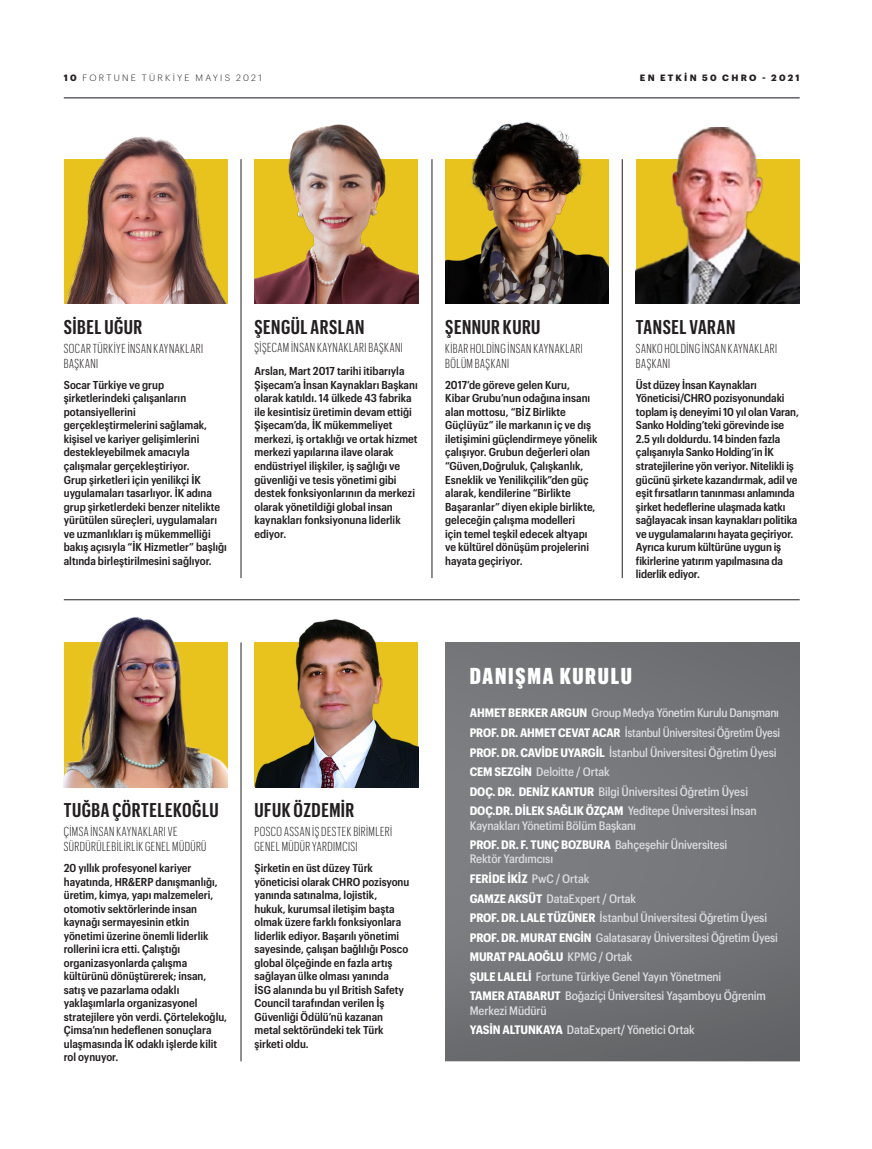
<style>
.page{position:relative;width:872px;height:1149px;background:#fff}
.page>*{position:absolute;margin:0;border:0;box-sizing:border-box;transform-origin:0 0}
.ANA_METIN{font:900 22.5px "Graphik X Condensed";letter-spacing:.08em;color:#fff}
.WMAC_Company_Name{font:600 19.5px "Graphik X Condensed";letter-spacing:.025em;color:#231f20}
.WMAC_Company_Name-2{font:300 12.75px/15px "Graphik X Condensed";letter-spacing:.04em;color:#231f20}
.ANA_METIN-2{font:500 12px/14.2px "Graphik Compact";letter-spacing:-.01em;color:#dcdddf}
.ANA_METIN-3{font:500 12px "Graphik Compact";letter-spacing:-.01em;color:#dcdddf;scale:.95 1}
.ANA_METIN-4{font:700 12px "Graphik Compact";letter-spacing:-.01em;color:#fff}
.FP_FOB_sb1_Text{font:600 11.25px/13.5px "Graphik Compact";color:#231f20}
.Folio{font:300 9px "Graphik";letter-spacing:.245em;color:#231f20}
.FP_Folio_Category_pl{font:700 9px "Graphik";letter-spacing:.245em;color:#231f20}
.s1{font-weight:700}
.s2{font-weight:700;color:#fff}
.s3{font-weight:500;color:#dcdddf}
</style>
<div class="page">
<hr style="left:241px;top:159px;width:1px;height:419px;background:#231f20">
<hr style="left:241px;top:642px;width:1px;height:418px;background:#231f20">
<img style="left:445px;top:121px;width:164px;height:183px">
<img style="left:636px;top:127px;width:163px;height:177px">
<img style="left:254px;top:124px;width:164px;height:180px">
<img style="left:254px;top:600px;width:164px;height:187px">
<img style="left:64px;top:136px;width:163px;height:168px">
<img style="left:64px;top:617px;width:163px;height:170px">
<hr style="left:622px;top:159px;width:1px;height:419px;background:#231f20">
<hr style="left:432px;top:159px;width:1px;height:419px;background:#231f20">
<hr style="left:64px;top:98px;width:735px;height:1px;background:#111319">
<hr style="left:64px;top:599px;width:735px;height:1px;background:#231f20">
<img style="left:445px;top:642px;width:354px;height:418px">
<p class="Folio" style="left:64px;top:72px;width:199px"><span class="s1">10</span> FORTUNE TÜRKİYE MAYIS 2021</p>
<p class="FP_Folio_Category_pl" style="left:640px;top:70px;width:161px">EN ETKİN 50 CHRO - 2021</p>
<p class="WMAC_Company_Name" style="left:64px;top:313px;width:80px">SIBEL UĞUR</p>
<p class="WMAC_Company_Name-2" style="left:64px;top:340px;width:141px">SOCAR TÜRKIYE İNSAN KAYNAKLARI<br>BAŞKANI</p>
<p class="FP_FOB_sb1_Text" style="left:64px;top:377px;width:165px">Socar Türkiye ve grup şirketlerindeki çalışanların potansiyellerini gerçekleştirmelerini sağlamak, kişisel ve kariyer gelişimlerini destekleyebilmek amacıyla çalışmalar gerçekleştiriyor.<br>Grup şirketleri için yenilikçi İK uygulamaları tasarlıyor. İK adına grup şirketlerdeki benzer nitelikte yürütülen süreçleri, uygulamaları ve uzmanlıkları iş mükemmelliği bakış açısıyla “İK Hizmetler” başlığı altında birleştirilmesini sağlıyor.</p>
<p class="WMAC_Company_Name" style="left:254px;top:313px;width:111px">ŞENGÜL ARSLAN</p>
<p class="WMAC_Company_Name-2" style="left:254px;top:339px;width:150px">ŞIŞECAM İNSAN KAYNAKLARI BAŞKANI</p>
<p class="FP_FOB_sb1_Text" style="left:254px;top:363px;width:165px">Arslan, Mart 2017 tarihi itibarıyla Şişecam’a İnsan Kaynakları Başkanı olarak katıldı. 14 ülkede 43 fabrika ile kesintisiz üretimin devam ettiği Şişecam’da, İK mükemmeliyet merkezi, iş ortaklığı ve ortak hizmet merkezi yapılarına ilave olarak endüstriyel ilişkiler, iş sağlığı ve güvenliği ve tesis yönetimi gibi destek fonksiyonlarının da merkezi olarak yönetildiği global insan kaynakları fonksiyonuna liderlik ediyor.</p>
<p class="WMAC_Company_Name" style="left:445px;top:313px;width:97px">ŞENNUR KURU</p>
<p class="WMAC_Company_Name-2" style="left:445px;top:340px;width:139px">KIBAR HOLDING İNSAN KAYNAKLARI<br>BÖLÜM BAŞKANI</p>
<p class="WMAC_Company_Name" style="left:636px;top:313px;width:101px">TANSEL VARAN</p>
<p class="WMAC_Company_Name-2" style="left:636px;top:340px;width:143px">SANKO HOLDING İNSAN KAYNAKLARI<br>BAŞKANI</p>
<p class="FP_FOB_sb1_Text" style="left:445px;top:377px;width:154px">2017’de göreve gelen Kuru,<br>Kibar Grubu’nun odağına insanı alan mottosu, “BİZ Birlikte<br>Güçlüyüz” ile markanın iç ve dış iletişimini güçlendirmeye yönelik çalışıyor. Grubun değerleri olan “Güven,Doğruluk, Çalışkanlık,<br>Esneklik ve Yenilikçilik”den güç alarak, kendilerine “Birlikte<br>Başaranlar” diyen ekiple birlikte, geleceğin çalışma modelleri<br>için temel teşkil edecek altyapı ve kültürel dönüşüm projelerini hayata geçiriyor.</p>
<p class="FP_FOB_sb1_Text" style="left:636px;top:377px;width:164px">Üst düzey İnsan Kaynakları Yöneticisi/CHRO pozisyonundaki toplam iş deneyimi 10 yıl olan Varan, Sanko Holding’teki görevinde ise 2.5 yılı doldurdu. 14 binden fazla çalışanıyla Sanko Holding’in İK stratejilerine yön veriyor. Nitelikli iş gücünü şirkete kazandırmak, adil ve eşit fırsatların tanınması anlamında şirket hedeflerine ulaşmada katkı sağlayacak insan kaynakları politika ve uygulamalarını hayata geçiriyor.<br>Ayrıca kurum kültürüne uygun iş fikirlerine yatırım yapılmasına da liderlik ediyor.</p>
<p class="WMAC_Company_Name" style="left:64px;top:796px;width:156px">TUĞBA ÇÖRTELEKOĞLU</p>
<p class="WMAC_Company_Name-2" style="left:64px;top:823px;width:144px">ÇIMSA İNSAN KAYNAKLARI VE<br>SÜRDÜRÜLEBILIRLIK GENEL MÜDÜRÜ</p>
<p class="FP_FOB_sb1_Text" style="left:64px;top:860px;width:165px">20 yıllık profesyonel kariyer hayatında, HR&amp;ERP danışmanlığı, üretim, kimya, yapı malzemeleri, otomotiv sektörlerinde insan kaynağı sermayesinin etkin yönetimi üzerine önemli liderlik rollerini icra etti. Çalıştığı organizasyonlarda çalışma kültürünü dönüştürerek; insan, satış ve pazarlama odaklı yaklaşımlarla organizasyonel stratejilere yön verdi. Çörtelekoğlu,<br>Çimsa’nın hedeflenen sonuçlara ulaşmasında İK odaklı işlerde kilit rol oynuyor.</p>
<p class="WMAC_Company_Name" style="left:254px;top:796px;width:101px">UFUK ÖZDEMIR</p>
<p class="WMAC_Company_Name-2" style="left:254px;top:823px;width:138px">POSCO ASSAN İŞ DESTEK BIRIMLERI<br>GENEL MÜDÜR YARDIMCISI</p>
<p class="FP_FOB_sb1_Text" style="left:254px;top:860px;width:156px">Şirketin en üst düzey Türk yöneticisi olarak CHRO pozisyonu yanında satınalma, lojistik, hukuk, kurumsal iletişim başta olmak üzere farklı fonksiyonlara liderlik ediyor. Başarılı yönetimi sayesinde, çalışan bağlılığı Posco global ölçeğinde en fazla artış sağlayan ülke olması yanında<br>İSG alanında bu yıl British Safety<br>Council tarafından verilen İş<br>Güvenliği Ödülü’nü kazanan metal sektöründeki tek Türk şirketi oldu.</p>
<p class="ANA_METIN" style="left:470px;top:660px;width:164px">DANIŞMA KURULU</p>
<p class="ANA_METIN-2" style="left:470px;top:704px;width:311px"><span class="s2">AHMET BERKER ARGUN</span> Group Medya Yönetim Kurulu Danışmanı</p>
<p class="ANA_METIN-3" style="left:470px;top:723px;width:328px"><span class="s2">PROF. DR. AHMET CEVAT ACAR</span> İstanbul Üniversitesi Öğretim Üyesi</p>
<p class="ANA_METIN-2" style="left:470px;top:744px;width:308px"><span class="s2">PROF. DR. CAVİDE UYARGİL</span> İstanbul Üniversitesi Öğretim Üyesi</p>
<p class="ANA_METIN-2" style="left:470px;top:763px;width:142px"><span class="s2">CEM SEZGİN</span> Deloitte / Ortak</p>
<p class="ANA_METIN-2" style="left:470px;top:783px;width:280px"><span class="s2">DOÇ. DR. DENİZ KANTUR</span> Bilgi Üniversitesi Öğretim Üyesi</p>
<p class="ANA_METIN-2" style="left:470px;top:802px;width:288px"><span class="s2">DOÇ.DR. DİLEK SAĞLIK ÖZÇAM</span> Yeditepe Üniversitesi İnsan<br>Kaynakları Yönetimi Bölüm Başkanı</p>
<p class="ANA_METIN-2" style="left:470px;top:836px;width:259px"><span class="s2">PROF. DR. F. TUNÇ BOZBURA</span> Bahçeşehir Üniversitesi<br>Rektör Yardımcısı</p>
<p class="ANA_METIN-4" style="left:470px;top:869px;width:121px">FERİDE İKİZ <span class="s3">PwC / Ortak</span></p>
<p class="ANA_METIN-2" style="left:470px;top:889px;width:168px"><span class="s2">GAMZE AKSÜT</span> DataExpert / Ortak</p>
<p class="ANA_METIN-2" style="left:470px;top:909px;width:299px"><span class="s2">PROF. DR. LALE TÜZÜNER</span> İstanbul Üniversitesi Öğretim Üyesi</p>
<p class="ANA_METIN-2" style="left:470px;top:929px;width:309px"><span class="s2">PROF. DR. MURAT ENGİN</span> Galatasaray Üniversitesi Öğretim Üyesi</p>
<p class="ANA_METIN-4" style="left:470px;top:947px;width:164px">MURAT PALAOĞLU <span class="s3">KPMG / Ortak</span></p>
<p class="ANA_METIN-2" style="left:470px;top:968px;width:253px"><span class="s2">ŞULE LALELİ</span> Fortune Türkiye Genel Yayın Yönetmeni</p>
<p class="ANA_METIN-2" style="left:470px;top:987px;width:297px"><span class="s2">TAMER ATABARUT</span> Boğaziçi Üniversitesi Yaşamboyu Öğrenim<br>Merkezi Müdürü</p>
<p class="ANA_METIN-2" style="left:470px;top:1021px;width:227px"><span class="s2">YASİN ALTUNKAYA</span> DataExpert/ Yönetici Ortak</p>
</div>
